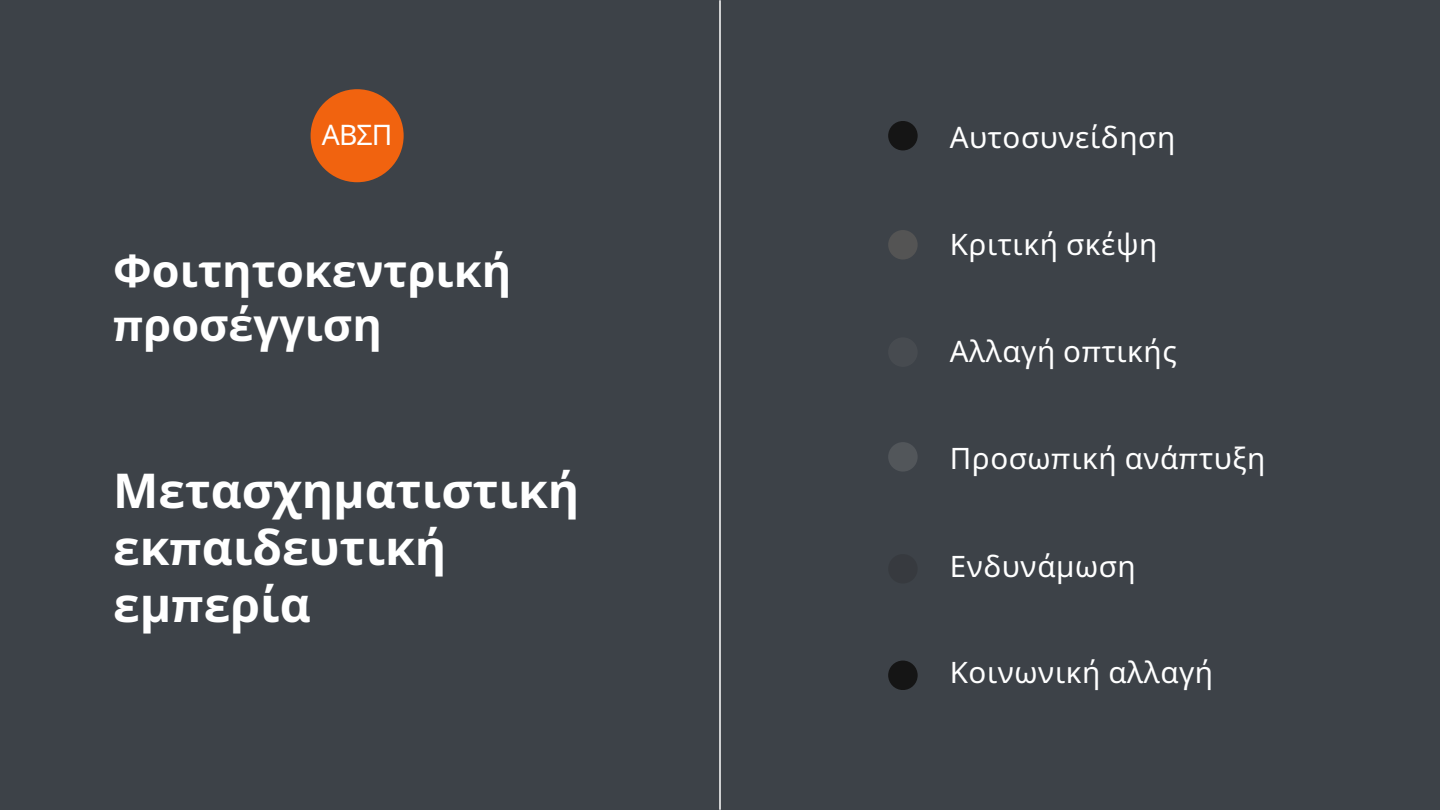
<style>
.page{position:relative;width:1440px;height:810px;background:#3d4248}
.page>*{position:absolute;margin:0;border:0;box-sizing:border-box;transform-origin:0 0}
.t1{font:700 48px/57px "Noto Sans";color:#fff}
.t2{font:700 45px/54px "Noto Sans";color:#fff}
.t3{font:29.5px "Noto Sans";letter-spacing:.02em;color:#fff}
.t4{font:28.3px "Noto Sans";color:#fff}
.s1{font-family:"Public Sans"}
</style>
<div class="page">
<hr style="left:719px;top:1px;width:2px;height:808px;background:#fff">
<div style="left:311px;top:89px;width:93px;height:93px;background:#f1630f;border-radius:50%"></div>
<div style="left:888px;top:121px;width:30px;height:29px;background:#151515;border-radius:50%"></div>
<div style="left:888px;top:230px;width:30px;height:30px;background:#545454;border-radius:50%"></div>
<div style="left:888px;top:554px;width:30px;height:30px;background:#373a3f;border-radius:50%"></div>
<div style="left:888px;top:442px;width:30px;height:30px;background:#52565a;border-radius:50%"></div>
<div style="left:888px;top:337px;width:30px;height:30px;background:#474b50;border-radius:50%"></div>
<div style="left:888px;top:661px;width:30px;height:29px;background:#151515;border-radius:50%"></div>
<p class="t4" style="left:322px;top:115px;width:72px">ΑΒΣΠ</p>
<p class="t3" style="left:950px;top:116px;width:227px">Αυτοσυνείδηση</p>
<p class="t2" style="left:113px;top:242px;width:400px">Φοιτητοκεντρική <span class="s1">π</span>ροσέγγιση</p>
<p class="t1" style="left:113px;top:461px;width:468px">Μετασχηματιστική εκ<span class="s1">π</span>αιδευτική εμ<span class="s1">π</span>ερία</p>
<p class="t3" style="left:950px;top:223px;width:209px">Κριτική σκέψη</p>
<p class="t3" style="left:950px;top:330px;width:228px">Αλλαγή ο<span class="s1">π</span>τικής</p>
<p class="t3" style="left:950px;top:438px;width:317px">Προσω<span class="s1">π</span>ική ανά<span class="s1">π</span>τυξη</p>
<p class="t3" style="left:950px;top:545px;width:188px">Ενδυνάμωση</p>
<p class="t3" style="left:950px;top:651px;width:265px">Κοινωνική αλλαγή</p>
</div>
